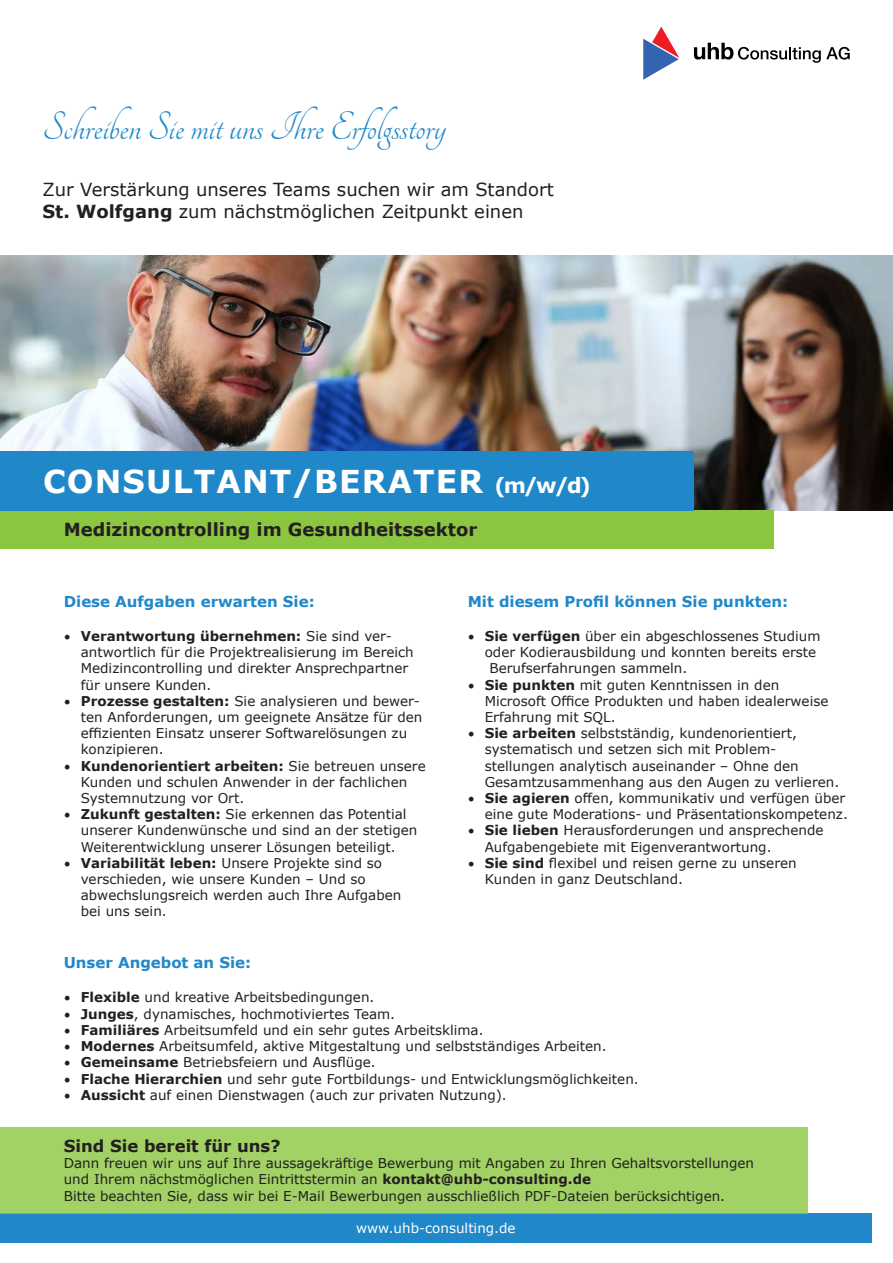
<style>
.page{position:relative;width:893px;height:1263px;background:#fff}
.page>*{position:absolute;margin:0;border:0;box-sizing:border-box;transform-origin:0 0}
.t1{font:43.5px "Tangerine";color:#2088c9}
.t2{font:700 31.5px "Verdana";letter-spacing:.035em;color:#fff}
.t3{font:18px/21.6px "Verdana";color:#231f20}
.t4{font:700 18px "Verdana";color:#231f20}
.t5{font:700 16.5px "Verdana";color:#231f20}
.t6{font:700 15px "Verdana";color:#2088c9}
.t7{font:13.5px/16.2px "Verdana";color:#231f20}
.t8{font:13.5px "Verdana";color:#fff}
.s1{font-weight:700}
.s2{font-size:21px}
.s3{font-family:"Minion Pro";font-size:18px}
</style>
<div class="page">
<svg style="left:694px;top:43px;width:156px;height:20px"></svg>
<svg style="left:643px;top:27px;width:36px;height:53px"></svg>
<img style="left:0;top:255px;width:893px;height:255px">
<div style="left:0;top:1213px;width:872px;height:30px;background:#2088c9"></div>
<div style="left:0;top:1127px;width:808px;height:86px;background:#a2d166"></div>
<div style="left:0;top:510px;width:774px;height:39px;background:#8bc640"></div>
<div style="left:0;top:451px;width:693px;height:59px;background:#2088c9"></div>
<h1 class="t1" style="left:43px;top:106px;width:405px">Schreiben Sie mit uns Ihre Erfolgsstory</h1>
<h3 class="t3" style="left:43px;top:178px;width:513px">Zur Verstärkung unseres Teams suchen wir am Standort<br><span class="s1">St. Wolfgang</span> zum nächstmöglichen Zeitpunkt einen</h3>
<h2 class="t2" style="left:43px;top:459px;width:549px">CONSULTANT/BERATER <span class="s2">(m/w/d)</span></h2>
<h3 class="t4" style="left:64px;top:517px;width:415px">Medizincontrolling im Gesundheitssektor</h3>
<p class="t6" style="left:64px;top:591px;width:252px">Diese Aufgaben erwarten Sie:</p>
<p class="t7" style="left:81px;top:628px;width:334px;text-indent:-17px"><span class="s3">•</span> <span class="s1">Verantwortung übernehmen:</span> Sie sind ver&shy;antwortlich für die Projektrealisierung im Bereich Medizincontrolling und direkter Ansprechpartner für unsere Kunden.</p>
<p class="t7" style="left:81px;top:693px;width:343px;text-indent:-17px"><span class="s3">•</span> <span class="s1">Prozesse gestalten:</span> Sie analysieren und bewer&shy;ten Anforderungen, um geeignete Ansätze für den effizienten Einsatz unserer Softwarelösungen zu konzipieren.</p>
<p class="t7" style="left:81px;top:757px;width:346px;text-indent:-17px"><span class="s3">•</span> <span class="s1">Kundenorientiert arbeiten:</span> Sie betreuen unsere<br>Kunden und schulen Anwender in der fachlichen<br>Systemnutzung vor Ort.</p>
<p class="t7" style="left:81px;top:806px;width:338px;text-indent:-17px"><span class="s3">•</span> <span class="s1">Zukunft gestalten:</span> Sie erkennen das Potential unserer Kundenwünsche und sind an der stetigen<br>Weiterentwicklung unserer Lösungen beteiligt.</p>
<p class="t7" style="left:81px;top:855px;width:322px;text-indent:-17px"><span class="s3">•</span> <span class="s1">Variabilität leben:</span> Unsere Projekte sind so verschieden, wie unsere Kunden – Und so abwechslungsreich werden auch Ihre Aufgaben bei uns sein.</p>
<p class="t6" style="left:468px;top:591px;width:322px">Mit diesem Profil können Sie punkten:</p>
<p class="t7" style="left:468px;top:628px;width:354px"><span class="s3">•</span> <span class="s1">Sie verfügen</span> über ein abgeschlossenes Studium</p>
<p class="t7" style="left:485px;top:644px;width:333px">oder Kodierausbildung und konnten bereits erste</p>
<p class="t7" style="left:489px;top:660px;width:199px">Berufserfahrungen sammeln.</p>
<p class="t7" style="left:485px;top:676px;width:345px;text-indent:-17px"><span class="s3">•</span> <span class="s1">Sie punkten</span> mit guten Kenntnissen in den<br>Microsoft Office Produkten und haben idealerweise<br>Erfahrung mit SQL.</p>
<p class="t7" style="left:485px;top:725px;width:356px;text-indent:-17px"><span class="s3">•</span> <span class="s1">Sie arbeiten</span> selbstständig, kundenorientiert, systematisch und setzen sich mit Problem&shy;stellungen analytisch auseinander – Ohne den Gesamtzusammenhang aus den Augen zu verlieren.</p>
<p class="t7" style="left:468px;top:790px;width:382px;text-align:right"><span class="s3">•</span> <span class="s1">Sie agieren</span> offen, kommunikativ und verfügen über eine gute Moderations- und Präsentationskompetenz.</p>
<p class="t7" style="left:485px;top:822px;width:340px;text-indent:-17px"><span class="s3">•</span> <span class="s1">Sie lieben</span> Herausforderungen und ansprechende<br>Aufgabengebiete mit Eigenverantwortung.</p>
<p class="t7" style="left:485px;top:855px;width:313px;text-indent:-17px"><span class="s3">•</span> <span class="s1">Sie sind</span> flexibel und reisen gerne zu unseren<br>Kunden in ganz Deutschland.</p>
<p class="t6" style="left:64px;top:952px;width:189px">Unser Angebot an Sie:</p>
<p class="t7" style="left:64px;top:989px;width:312px"><span class="s3">•</span> <span class="s1">Flexible</span> und kreative Arbeitsbedingungen.</p>
<p class="t7" style="left:64px;top:1005px;width:333px"><span class="s3">•</span> <span class="s1">Junges</span>, dynamisches, hochmotiviertes Team.</p>
<p class="t7" style="left:64px;top:1022px;width:421px"><span class="s3">•</span> <span class="s1">Familiäres</span> Arbeitsumfeld und ein sehr gutes Arbeitsklima.</p>
<p class="t7" style="left:64px;top:1038px;width:544px"><span class="s3">•</span> <span class="s1">Modernes</span> Arbeitsumfeld, aktive Mitgestaltung und selbstständiges Arbeiten.</p>
<p class="t7" style="left:64px;top:1054px;width:313px"><span class="s3">•</span> <span class="s1">Gemeinsame</span> Betriebsfeiern und Ausflüge.</p>
<p class="t7" style="left:64px;top:1070px;width:576px"><span class="s3">•</span> <span class="s1">Flache Hierarchien</span> und sehr gute Fortbildungs- und Entwicklungsmöglichkeiten.</p>
<p class="t7" style="left:64px;top:1086px;width:444px"><span class="s3">•</span> <span class="s1">Aussicht</span> auf einen Dienstwagen (auch zur privaten Nutzung).</p>
<p class="t5" style="left:64px;top:1134px;width:218px">Sind Sie bereit für uns?</p>
<p class="t7" style="left:64px;top:1155px;width:692px">Dann freuen wir uns auf Ihre aussagekräftige Bewerbung mit Angaben zu Ihren Gehaltsvorstellungen und Ihrem nächstmöglichen Eintrittstermin an <span class="s1">kontakt@uhb-consulting.de<br></span>Bitte beachten Sie, dass wir bei E-Mail Bewerbungen ausschließlich PDF-Dateien berücksichtigen.</p>
<p class="t8" style="left:356px;top:1219px;width:161px">www.uhb-consulting.de</p>
</div>
